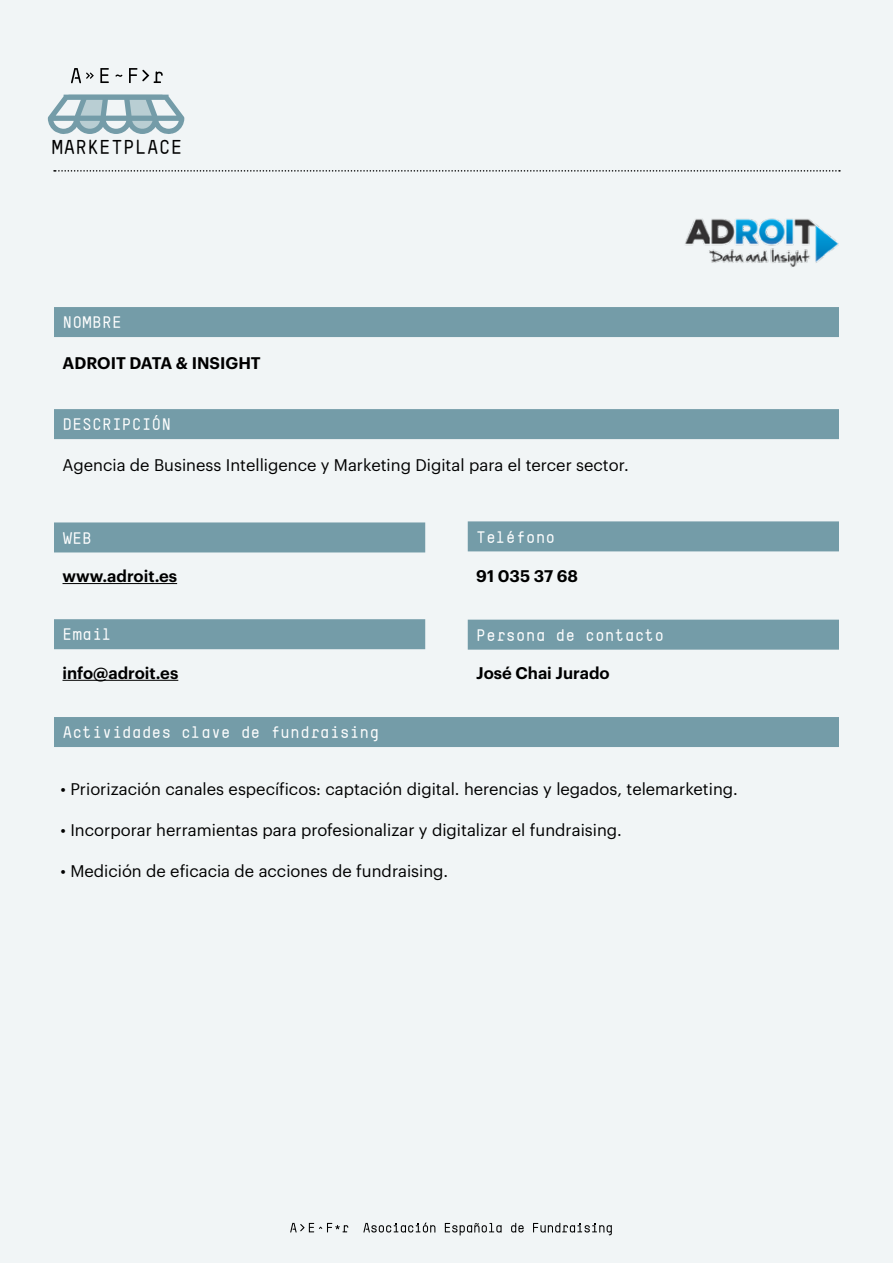
<style>
.page{position:relative;width:893px;height:1263px;background:#f1f5f6}
.page>*{position:absolute;margin:0;border:0;box-sizing:border-box;transform-origin:0 0}
.t1{font:700 19.95px "T Star Mono Round";color:#000}
.t2{font:16.5px "Graphik";color:#000}
.t3{font:700 16.5px "T Star Mono Round";color:#fff}
.t4{font:600 16.5px "Graphik";color:#000}
</style>
<div class="page">
<div style="left:54px;top:307px;width:785px;height:30px;background:#749ca8"></div>
<div style="left:54px;top:409px;width:785px;height:30px;background:#749ca8"></div>
<div style="left:54px;top:522px;width:371px;height:30px;background:#749ca8"></div>
<hr style="left:63px;top:583px;width:114px;height:1px;background:#000">
<div style="left:468px;top:521px;width:371px;height:30px;background:#749ca8"></div>
<div style="left:54px;top:619px;width:371px;height:30px;background:#749ca8"></div>
<hr style="left:63px;top:680px;width:115px;height:1px;background:#000">
<div style="left:468px;top:620px;width:371px;height:30px;background:#749ca8"></div>
<div style="left:54px;top:717px;width:785px;height:30px;background:#749ca8"></div>
<svg style="left:290px;top:1223px;width:58px;height:9px"></svg>
<svg style="left:445px;top:1223px;width:57px;height:12px"></svg>
<svg style="left:511px;top:1223px;width:13px;height:9px"></svg>
<svg style="left:533px;top:1223px;width:79px;height:12px"></svg>
<svg style="left:363px;top:1222px;width:72px;height:10px"></svg>
<svg style="left:115px;top:74px;width:7px;height:3px"></svg>
<svg style="left:100px;top:68px;width:9px;height:15px"></svg>
<svg style="left:129px;top:68px;width:34px;height:15px"></svg>
<svg style="left:71px;top:68px;width:23px;height:15px"></svg>
<svg style="left:54px;top:170px;width:786px;height:2px"></svg>
<svg style="left:48px;top:95px;width:136px;height:39px"></svg>
<img style="left:685px;top:218px;width:154px;height:49px">
<p class="t1" style="left:52px;top:135px;width:133px">MARKETPLACE</p>
<p class="t3" style="left:63px;top:313px;width:61px">NOMBRE</p>
<p class="t4" style="left:63px;top:350px;width:200px">ADROIT DATA &amp; INSIGHT</p>
<p class="t3" style="left:63px;top:415px;width:110px">DESCRIPCIÓN</p>
<p class="t2" style="left:63px;top:453px;width:568px">Agencia de Business Intelligence y Marketing Digital para el tercer sector.</p>
<p class="t3" style="left:63px;top:528px;width:31px">WEB</p>
<p class="t4" style="left:63px;top:563px;width:116px">www.adroit.es</p>
<p class="t3" style="left:63px;top:625px;width:51px">Email</p>
<p class="t4" style="left:63px;top:660px;width:117px">info@adroit.es</p>
<p class="t3" style="left:63px;top:722px;width:318px">Actividades clave de fundraising</p>
<p class="t3" style="left:476px;top:527px;width:81px">Teléfono</p>
<p class="t4" style="left:476px;top:563px;width:103px">91 035 37 68</p>
<p class="t3" style="left:476px;top:625px;width:190px">Persona de contacto</p>
<p class="t4" style="left:476px;top:660px;width:135px">José Chai Jurado</p>
<p class="t2" style="left:61px;top:777px;width:679px">• Priorización canales específicos: captación digital. herencias y legados, telemarketing.</p>
<p class="t2" style="left:61px;top:818px;width:563px">• Incorporar herramientas para profesionalizar y digitalizar el fundraising.</p>
<p class="t2" style="left:61px;top:859px;width:389px">• Medición de eficacia de acciones de fundraising.</p>
</div>
